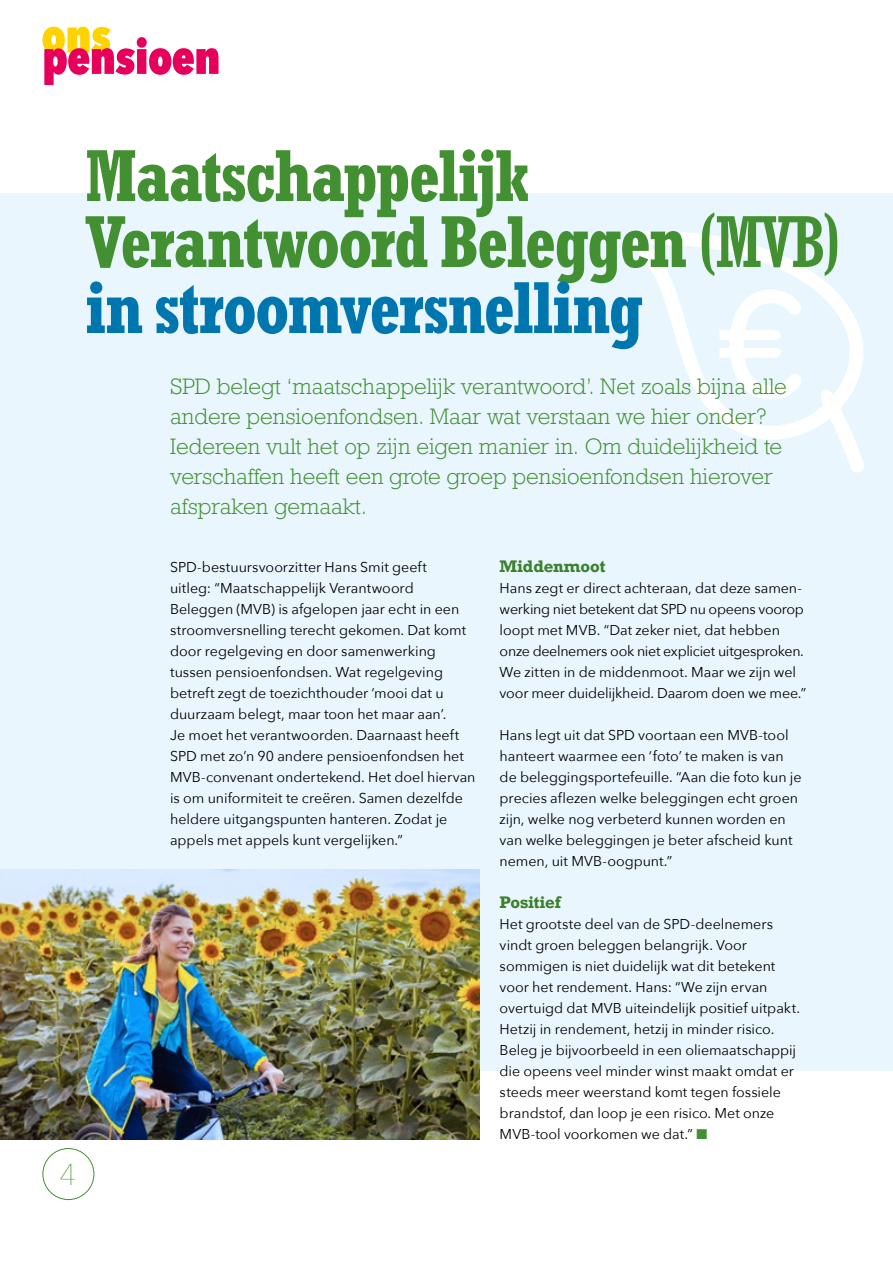
<style>
.page{position:relative;width:893px;height:1263px;background:#fff}
.page>*{position:absolute;margin:0;border:0;box-sizing:border-box;transform-origin:0 0}
.t1{font:700 condensed 69px/66px "Rockwell Nova";letter-spacing:-.025em;color:#439032}
.t2{font:200 30px "Avenir Next";color:#439032}
.t3{font:300 21px/30px "Rockwell Nova";color:#439032}
.t4{font:700 15.75px "Rockwell Nova";letter-spacing:-.01em;color:#3b802c}
.t5{font:14.25px/21px "Avenir Next";letter-spacing:-.005em;color:#000}
.s1{font-weight:400}
.s2{color:#0076af}
.s3{color:#439032}
</style>
<div class="page">
<div style="left:0;top:193px;width:893px;height:877px;background:#eaf6fe"></div>
<svg style="left:628px;top:231px;width:236px;height:242px"></svg>
<svg style="left:43px;top:27px;width:176px;height:58px"></svg>
<div style="left:43px;top:1148px;width:51px;height:52px;border:1px solid #439032;border-radius:50%"></div>
<img style="left:0;top:870px;width:479px;height:270px">
<h1 class="t1" style="left:85px;top:142px;width:758px">Maatschappelijk<br>Verantwoord Beleggen <span class="s1">(MVB) </span><span class="s2">in stroomversnelling</span></h1>
<p class="t3" style="left:170px;top:371px;width:618px">SPD belegt ‘maatschappelijk verantwoord’. Net zoals bijna alle andere pensioenfondsen. Maar wat verstaan we hier onder?<br>Iedereen vult het op zijn eigen manier in. Om duidelijkheid te verschaffen heeft een grote groep pensioenfondsen hierover afspraken gemaakt.</p>
<h2 class="t2" style="left:59px;top:1149px;width:18px">4</h2>
<p class="t5" style="left:170px;top:556px;width:307px">SPD-bestuursvoorzitter Hans Smit geeft<br>uitleg: “Maatschappelijk Verantwoord Beleggen (MVB) is afgelopen jaar echt in een stroomversnelling terecht gekomen. Dat komt door regelgeving en door samenwerking tussen pensioenfondsen. Wat regelgeving betreft zegt de toezichthouder ‘mooi dat u duurzaam belegt, maar toon het maar aan’.<br>Je moet het verantwoorden. Daarnaast heeft SPD met zo’n 90 andere pensioenfondsen het MVB-convenant ondertekend. Het doel hiervan is om uniformiteit te creëren. Samen dezelfde heldere uitgangspunten hanteren. Zodat je appels met appels kunt vergelijken.”</p>
<p class="t4" style="left:500px;top:556px;width:107px">Middenmoot</p>
<p class="t5" style="left:500px;top:577px;width:308px">Hans zegt er direct achteraan, dat deze samen&shy;werking niet betekent dat SPD nu opeens voorop loopt met MVB. “Dat zeker niet, dat hebben onze deelnemers ook niet expliciet uitgesproken.<br>We zitten in de middenmoot. Maar we zijn wel voor meer duidelijkheid. Daarom doen we mee.”</p>
<p class="t5" style="left:500px;top:724px;width:303px">Hans legt uit dat SPD voortaan een MVB-tool hanteert waarmee een ‘foto’ te maken is van de beleggingsportefeuille. “Aan die foto kun je precies aflezen welke beleggingen echt groen zijn, welke nog verbeterd kunnen worden en van welke beleggingen je beter afscheid kunt nemen, uit MVB-oogpunt.”</p>
<p class="t4" style="left:500px;top:892px;width:63px">Positief</p>
<p class="t5" style="left:500px;top:913px;width:302px">Het grootste deel van de SPD-deelnemers vindt groen beleggen belangrijk. Voor sommigen is niet duidelijk wat dit betekent voor het rendement. Hans: “We zijn ervan overtuigd dat MVB uiteindelijk positief uitpakt.<br>Hetzij in rendement, hetzij in minder risico.<br>Beleg je bijvoorbeeld in een oliemaatschappij die opeens veel minder winst maakt omdat er steeds meer weerstand komt tegen fossiele brandstof, dan loop je een risico. Met onze MVB-tool voorkomen we dat.” <span class="s3">■</span></p>
</div>
